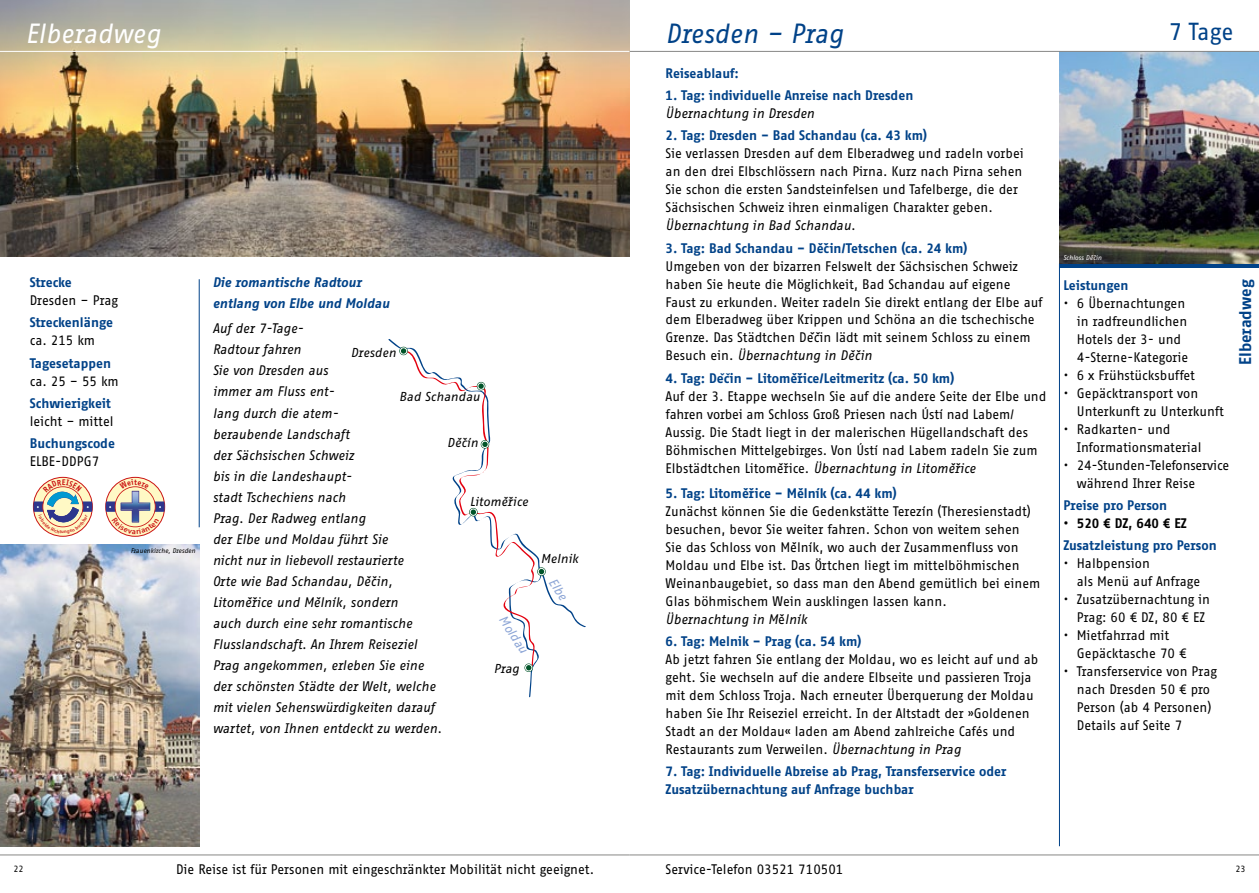
<style>
.page{position:relative;width:1259px;height:893px;background:#fff}
.page>*{position:absolute;margin:0;border:0;box-sizing:border-box;transform-origin:0 0}
.t1{font:italic 27px "Fago Office Sans OT";color:#004288;scale:.96 1}
.t2{font:italic 27px "Fago Office Sans OT";color:#fff;scale:.96 1}
.t3{font:24px "Fago Office Sans OT";color:#004288;scale:.96 1}
.t4{font:700 16.5px "Fago Office Sans OT";color:#004288;scale:.96 1}
.t5{font:13.5px/18px "Fago Office Sans OT";color:#000;scale:.96 1}
.t6{font:italic 13.5px/21px "Fago Office Sans OT";color:#000;scale:.96 1}
.t7{font:700 13.5px/18px "Fago Office Sans OT";color:#004288;scale:.96 1}
.t8{font:italic 700 13.5px/21px "Fago Office Sans OT";color:#004288;scale:.96 1}
.t9{font:700 13.5px "Fago Office Sans OT";color:#000;scale:.96 1}
.t10{font:italic 12.6px "Fago Office Sans OT";color:#000}
.t11{font:italic 12.6px "Fago Office Sans OT";color:#8ca5d6}
.t12{font:9px "Fago Office Sans OT";color:#000;scale:.96 1}
.t13{font:italic 6.75px "Fago Office Sans OT";color:#000;scale:.96 1}
.t14{font:italic 6.75px "Fago Office Sans OT";color:#fff;scale:.96 1}
.s1{font-style:italic}
.s2{font-weight:700;color:#004288}
.s3{font-style:italic;color:#004288}
</style>
<div class="page">
<img style="left:0;top:0;width:629px;height:256px">
<img style="left:0;top:544px;width:200px;height:302px">
<hr style="left:1059px;top:264px;width:200px;height:4px;background:#004288">
<img style="left:1059px;top:52px;width:200px;height:212px">
<svg style="left:388px;top:339px;width:198px;height:288px"></svg>
<svg style="left:399px;top:347px;width:9px;height:8px"></svg>
<div style="left:400px;top:348px;width:7px;height:6px;border:1px solid #fff;border-radius:50%"></div>
<svg style="left:537px;top:567px;width:9px;height:9px"></svg>
<div style="left:538px;top:568px;width:7px;height:7px;border:1px solid #fff;border-radius:50%"></div>
<svg style="left:406px;top:351px;width:136px;height:346px"></svg>
<hr style="left:199px;top:279px;width:1px;height:248px;background:#004288">
<hr style="left:1059px;top:264px;width:1px;height:582px;background:#004288">
<hr style="left:629px;top:51px;width:630px;height:1px;background:#878786">
<hr style="left:629px;top:854px;width:630px;height:1px;background:#878786">
<hr style="left:0;top:51px;width:629px;height:1px;background:#fff">
<hr style="left:0;top:854px;width:629px;height:1px;background:#878786">
<svg style="left:33px;top:479px;width:59px;height:55px;background:#cec8ba"></svg>
<svg style="left:106px;top:479px;width:59px;height:55px;background:#d8cbb9"></svg>
<h1 class="t2" style="left:26px;top:19px;width:142px">Elberadweg</h1>
<h1 class="t1" style="left:665px;top:19px;width:187px">Dresden – Prag</h1>
<h2 class="t3" style="left:1168px;top:19px;width:69px">7 Tage</h2>
<p class="t7" style="left:30px;top:273px;width:45px">Strecke</p>
<p class="t5" style="left:30px;top:292px;width:94px">Dresden – Prag</p>
<p class="t7" style="left:30px;top:314px;width:88px">Streckenlänge</p>
<p class="t5" style="left:30px;top:332px;width:70px">ca. 215 km</p>
<p class="t7" style="left:30px;top:354px;width:86px">Tagesetappen</p>
<p class="t5" style="left:30px;top:372px;width:94px">ca. 25 – 55 km</p>
<p class="t7" style="left:30px;top:394px;width:86px">Schwierigkeit</p>
<p class="t5" style="left:30px;top:412px;width:89px">leicht – mittel</p>
<p class="t7" style="left:30px;top:434px;width:90px">Buchungscode</p>
<p class="t5" style="left:30px;top:453px;width:74px">ELBE-DDPG7</p>
<p class="t13" style="left:131px;top:547px;width:69px">Frauenkirche, Dresden</p>
<p class="t8" style="left:213px;top:272px;width:186px">Die romantische Radtour entlang von Elbe und Moldau</p>
<p class="t6" style="left:213px;top:318px;width:240px">Auf der 7-Tage-<br>Radtour fahren<br>Sie von Dresden aus<br>immer am Fluss ent-<br>lang durch die atem-<br>beraubende Landschaft<br>der Sächsischen Schweiz<br>bis in die Landeshaupt-<br>stadt Tschechiens nach<br>Prag. Der Radweg entlang<br>der Elbe und Moldau führt Sie<br>nicht nur in liebevoll restaurierte<br>Orte wie Bad Schandau, Děčin,<br>Litoměřice und Mělník, sondern<br>auch durch eine sehr romantische<br>Flusslandschaft. An Ihrem Reiseziel<br>Prag angekommen, erleben Sie eine der schönsten Städte der Welt, welche mit vielen Sehenswürdigkeiten darauf wartet, von Ihnen entdeckt zu werden.</p>
<p class="t10" style="left:351px;top:346px;width:47px">Dresden</p>
<p class="t10" style="left:399px;top:390px;width:82px">Bad Schandau</p>
<p class="t10" style="left:447px;top:436px;width:32px">Děčín</p>
<p class="t10" style="left:470px;top:495px;width:60px">Litoměřice</p>
<p class="t11" style="left:508px;top:613px;width:43px;rotate:57deg">Moldau</p>
<p class="t10" style="left:494px;top:662px;width:27px">Prag</p>
<p class="t10" style="left:541px;top:552px;width:39px">Melnik</p>
<p class="t11" style="left:558px;top:576px;width:25px;rotate:57deg">Elbe</p>
<p class="t7" style="left:665px;top:64px;width:78px">Reiseablauf:</p>
<p class="t7" style="left:665px;top:86px;width:259px">1. Tag: individuelle Anreise nach Dresden</p>
<p class="t6" style="left:665px;top:103px;width:157px">Übernachtung in Dresden</p>
<p class="t7" style="left:665px;top:127px;width:274px">2. Tag: Dresden – Bad Schandau (ca. 43 km)</p>
<p class="t5" style="left:665px;top:145px;width:374px">Sie verlassen Dresden auf dem Elberadweg und radeln vorbei an den drei Elbschlössern nach Pirna. Kurz nach Pirna sehen Sie schon die ersten Sandsteinfelsen und Tafelberge, die der Sächsischen Schweiz ihren einmaligen Charakter geben.</p>
<p class="t6" style="left:665px;top:215px;width:199px">Übernachtung in Bad Schandau.</p>
<p class="t7" style="left:665px;top:239px;width:316px">3. Tag: Bad Schandau – Děčin/Tetschen (ca. 24 km)</p>
<p class="t5" style="left:665px;top:257px;width:394px">Umgeben von der bizarren Felswelt der Sächsischen Schweiz haben Sie heute die Möglichkeit, Bad Schandau auf eigene Faust zu erkunden. Weiter radeln Sie direkt entlang der Elbe auf dem Elberadweg über Krippen und Schöna an die tschechische Grenze. Das Städtchen De<span class="s1">̌</span>c<span class="s1">̌</span>in lädt mit seinem Schloss zu einem Besuch ein. <span class="s1">Übernachtung in Děčin</span></p>
<p class="t5" style="left:665px;top:369px;width:398px"><span class="s2">4. Tag: De</span><span class="s3">̌</span><span class="s2">c</span><span class="s3">̌</span><span class="s2">in – Litoměřice/Leitmeritz (ca. 50 km)<br></span>Auf der 3. Etappe wechseln Sie auf die andere Seite der Elbe und fahren vorbei am Schloss Groß Priesen nach Ústí nad Labem/ Aussig. Die Stadt liegt in der malerischen Hügellandschaft des Böhmischen Mittelgebirges. Von Ústí nad Labem radeln Sie zum Elbstädtchen Litoměřice. <span class="s1">Übernachtung in Litoměřice</span></p>
<p class="t7" style="left:665px;top:484px;width:242px">5. Tag: Litoměřice – Mělník (ca. 44 km)</p>
<p class="t5" style="left:665px;top:502px;width:392px">Zunächst können Sie die Gedenkstätte Terezín (Theresienstadt) besuchen, bevor Sie weiter fahren. Schon von weitem sehen<br>Sie das Schloss von Mělník, wo auch der Zusammenfluss von Moldau und Elbe ist. Das Örtchen liegt im mittelböhmischen Weinanbaugebiet, so dass man den Abend gemütlich bei einem Glas böhmischem Wein ausklingen lassen kann.<br><span class="s1">Übernachtung in M</span>ě<span class="s1">lník</span></p>
<p class="t7" style="left:665px;top:632px;width:205px">6. Tag: Melnik – Prag (ca. 54 km)</p>
<p class="t5" style="left:665px;top:651px;width:390px">Ab jetzt fahren Sie entlang der Moldau, wo es leicht auf und ab geht. Sie wechseln auf die andere Elbseite und passieren Troja mit dem Schloss Troja. Nach erneuter Überquerung der Moldau haben Sie Ihr Reiseziel erreicht. In der Altstadt der »Goldenen Stadt an der Moldau« laden am Abend zahlreiche Cafés und Restaurants zum Verweilen. <span class="s1">Übernachtung in Prag</span></p>
<p class="t7" style="left:665px;top:763px;width:357px">7. Tag: Individuelle Abreise ab Prag, Transferservice oder<br>Zusatzübernachtung auf Anfrage buchbar</p>
<p class="t14" style="left:1063px;top:254px;width:42px">Schloss Děčin</p>
<p class="t7" style="left:1063px;top:276px;width:69px">Leistungen</p>
<p class="t5" style="left:1076px;top:294px;width:118px;text-indent:-14px">• 6 Übernachtungen in radfreundlichen<br>Hotels der 3- und<br>4-Sterne-Kategorie</p>
<p class="t5" style="left:1063px;top:366px;width:139px">• 6 x Frühstücksbuffet</p>
<p class="t5" style="left:1076px;top:384px;width:155px;text-indent:-14px">• Gepäcktransport von<br>Unterkunft zu Unterkunft</p>
<p class="t5" style="left:1076px;top:420px;width:132px;text-indent:-14px">• Radkarten- und<br>Informationsmaterial</p>
<p class="t5" style="left:1076px;top:456px;width:160px;text-indent:-14px">• 24-Stunden-Telefonservice während Ihrer Reise</p>
<p class="t7" style="left:1063px;top:496px;width:110px">Preise pro Person</p>
<p class="t9" style="left:1063px;top:515px;width:130px">• 520 € DZ, 640 € EZ</p>
<p class="t7" style="left:1063px;top:536px;width:161px">Zusatzleistung pro Person</p>
<p class="t5" style="left:1076px;top:554px;width:130px;text-indent:-14px">• Halbpension<br>als Menü auf Anfrage</p>
<p class="t5" style="left:1076px;top:590px;width:140px;text-indent:-14px">• Zusatzübernachtung in<br>Prag: 60 € DZ, 80 € EZ</p>
<p class="t5" style="left:1076px;top:626px;width:116px;text-indent:-14px">• Mietfahrrad mit<br>Gepäcktasche 70 €</p>
<p class="t5" style="left:1076px;top:662px;width:148px;text-indent:-14px">• Transferservice von Prag nach Dresden 50 € pro<br>Person (ab 4 Personen)<br>Details auf Seite 7</p>
<p class="t4" style="left:1236px;top:365px;width:91px;rotate:-90deg">Elberadweg</p>
<p class="t12" style="left:13px;top:864px;width:12px">22</p>
<p class="t5" style="left:665px;top:860px;width:187px">Service-Telefon 03521 710501</p>
<p class="t12" style="left:1235px;top:864px;width:12px">23</p>
<p class="t5" style="left:176px;top:860px;width:437px">Die Reise ist für Personen mit eingeschränkter Mobilität nicht geeignet.</p>
</div>
